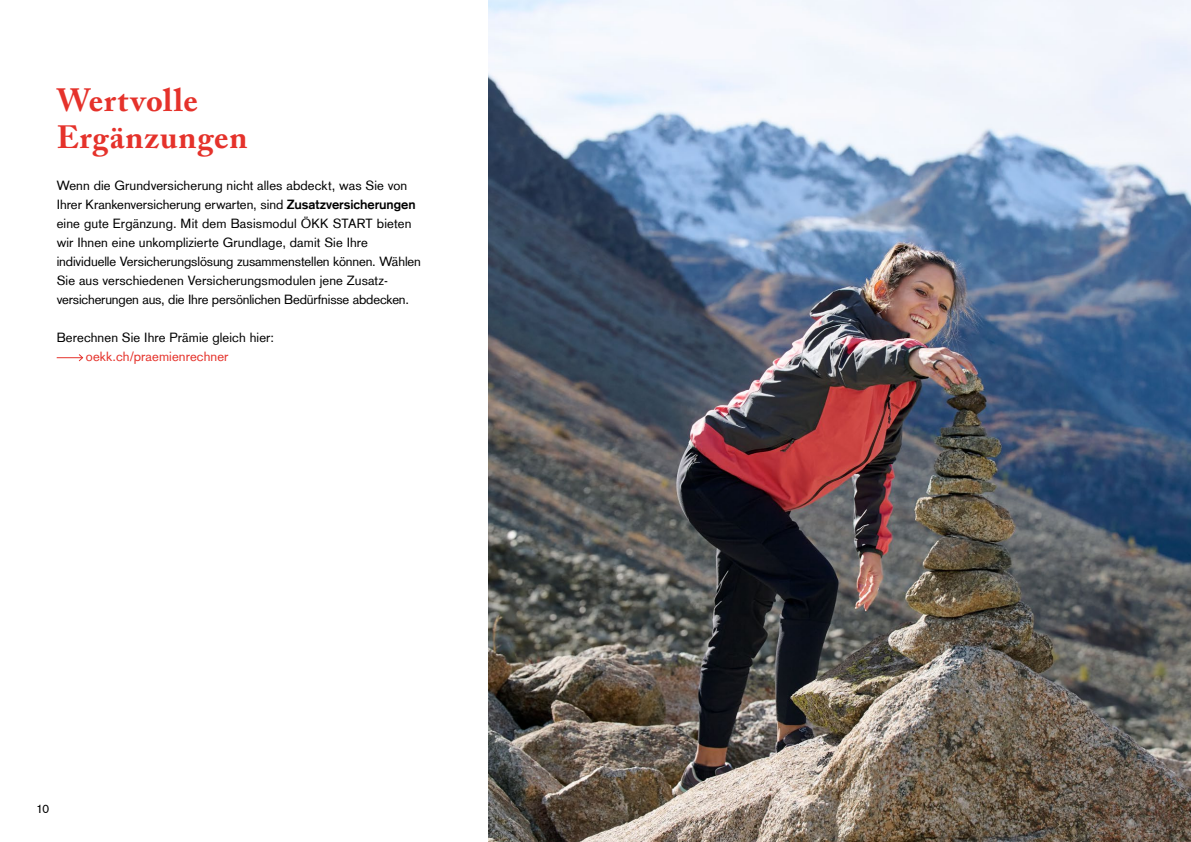
<style>
.page{position:relative;width:1191px;height:842px;background:#fff}
.page>*{position:absolute;margin:0;border:0;box-sizing:border-box;transform-origin:0 0}
.t1{font:700 32px/37px "Adobe Caslon Pro";letter-spacing:.03em;color:#e5322b}
.t2{font:13px/19px "Basic Commercial LT Com";letter-spacing:.005em;color:#000}
.t3{font:13px "Basic Commercial LT Com";letter-spacing:.01em;color:#e5322b}
.t4{font:12px "Basic Commercial LT Com";color:#000}
.s1{font-weight:700}
</style>
<div class="page">
<img style="left:488px;top:0;width:703px;height:842px">
<svg style="left:57px;top:354px;width:26px;height:8px"></svg>
<h1 class="t1" style="left:57px;top:82px;width:192px">Wertvolle<br>Ergänzungen</h1>
<p class="t2" style="left:57px;top:176px;width:366px">Wenn die Grundversicherung nicht alles abdeckt, was Sie von Ihrer Krankenversicherung erwarten, sind <span class="s1">Zusatzversicherungen </span>eine gute Ergänzung. Mit dem Basismodul ÖKK START bieten wir Ihnen eine unkomplizierte Grundlage, damit Sie Ihre individuelle Versicherungslösung zusammenstellen können. Wählen Sie aus verschiedenen Versicherungsmodulen jene Zusatz&shy;versicherungen aus, die Ihre persönlichen Bedürfnisse abdecken.</p>
<p class="t2" style="left:57px;top:328px;width:219px">Berechnen Sie Ihre Prämie gleich hier:</p>
<p class="t3" style="left:86px;top:349px;width:144px">oekk.ch/praemienrechner</p>
<p class="t4" style="left:36px;top:801px;width:15px">10</p>
</div>
